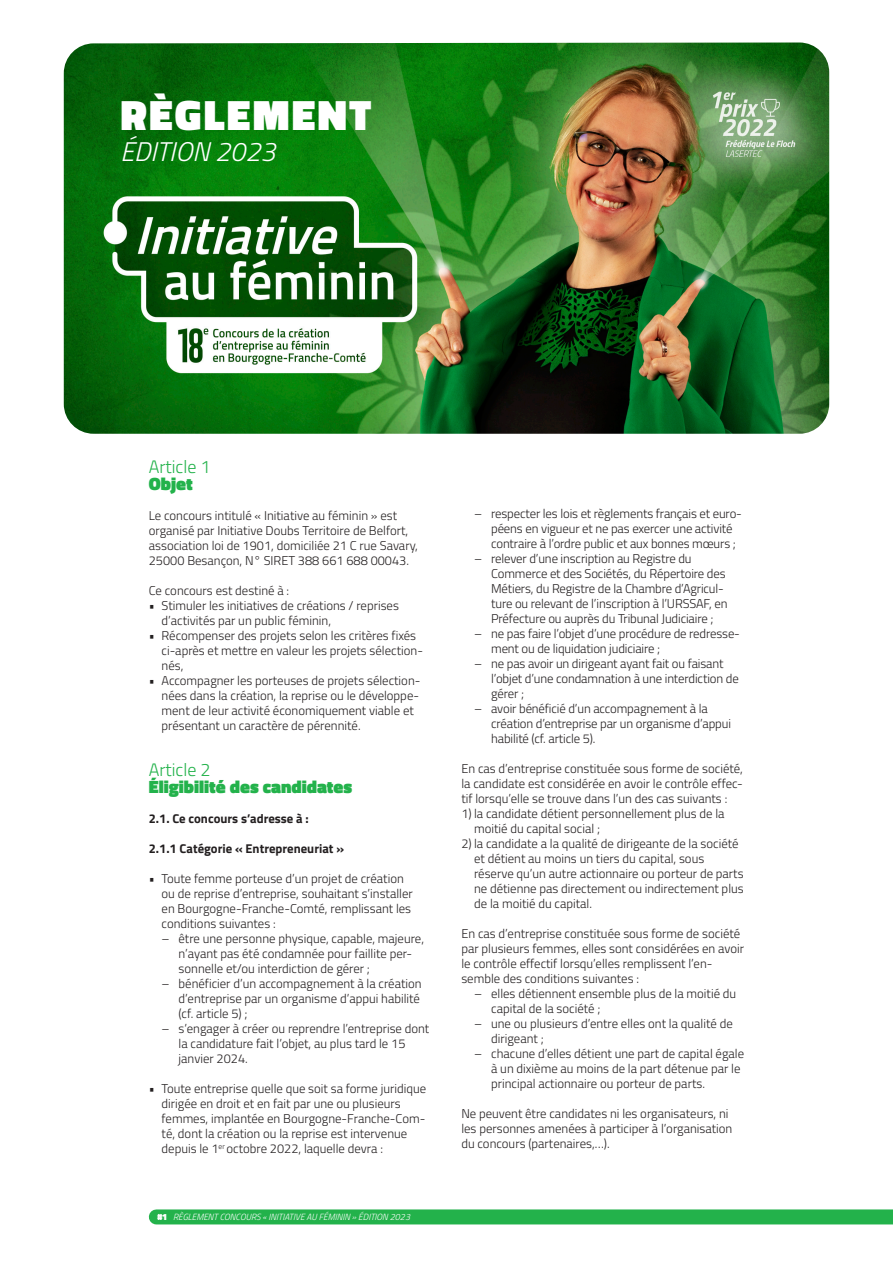
<style>
.page{position:relative;width:893px;height:1263px;background:#fff}
.page>*{position:absolute;margin:0;border:0;box-sizing:border-box;transform-origin:0 0}
.titre{font:900 43.05px "Titillium Web";letter-spacing:.05em;color:#fff}
.titre-2{font:italic 300 27px "Titillium Web";color:#fff}
.titre-3{font:900 18px "Titillium Web";color:#23b24b}
.t1{font:300 18px "Titillium Web";color:#23b24b}
.puce{font:300 12.75px/15px "Titillium Web";color:#231f20}
.Tiret{font:300 12.75px/15px "Titillium Web";letter-spacing:-.01em;color:#231f20}
.soustitre{font:700 12.75px "Titillium Web";color:#231f20}
.t2{font:italic 300 9px "Titillium Web";color:#fff}
.s1{font-weight:900;font-style:normal}
</style>
<div class="page">
<div style="left:156px;top:1209px;width:737px;height:15px;background:#23b24b"></div>
<img style="left:64px;top:43px;width:765px;height:391px">
<p class="titre" style="left:120px;top:84px;width:253px">RÈGLEMENT</p>
<p class="titre-2" style="left:120px;top:132px;width:157px">ÉDITION 2023</p>
<p class="t1" style="left:149px;top:454px;width:63px">Article 1</p>
<p class="titre-3" style="left:149px;top:470px;width:45px">Objet</p>
<p class="puce" style="left:149px;top:507px;width:271px">Le concours intitulé « Initiative au féminin » est organisé par Initiative Doubs Territoire de Belfort, association loi de 1901, domiciliée 21 C rue Savary, 25000 Besançon, N° SIRET 388 661 688 00043.</p>
<p class="puce" style="left:149px;top:582px;width:142px">Ce concours est destiné à :</p>
<p class="puce" style="left:162px;top:597px;width:239px;text-indent:-13px">• Stimuler les initiatives de créations / reprises d’activités par un public féminin,</p>
<p class="puce" style="left:162px;top:627px;width:263px;text-indent:-13px">• Récompenser des projets selon les critères fixés ci-après et mettre en valeur les projets sélection&shy;nés,</p>
<p class="puce" style="left:162px;top:672px;width:260px;text-indent:-13px">• Accompagner les porteuses de projets sélection&shy;nées dans la création, la reprise ou le développe&shy;ment de leur activité économiquement viable et présentant un caractère de pérennité.</p>
<p class="t1" style="left:149px;top:757px;width:63px">Article 2</p>
<p class="titre-3" style="left:149px;top:773px;width:205px">Éligibilité des candidates</p>
<p class="soustitre" style="left:149px;top:809px;width:162px">2.1. Ce concours s’adresse à :</p>
<p class="soustitre" style="left:149px;top:839px;width:197px">2.1.1 Catégorie « Entrepreneuriat »</p>
<p class="puce" style="left:162px;top:870px;width:253px;text-indent:-13px">• Toute femme porteuse d’un projet de création ou de reprise d’entreprise, souhaitant s’installer en Bourgogne-Franche-Comté, remplissant les conditions suivantes :</p>
<p class="puce" style="left:179px;top:930px;width:247px;text-indent:-17px">– être une personne physique, capable, majeure, n’ayant pas été condamnée pour faillite per&shy;sonnelle et/ou interdiction de gérer ;</p>
<p class="puce" style="left:179px;top:975px;width:245px;text-indent:-17px">– bénéficier d’un accompagnement à la création d’entreprise par un organisme d’appui habilité (cf. article 5) ;</p>
<p class="puce" style="left:179px;top:1020px;width:252px;text-indent:-17px">– s’engager à créer ou reprendre l’entreprise dont la candidature fait l’objet, au plus tard le 15 janvier 2024.</p>
<p class="puce" style="left:162px;top:1080px;width:266px;text-indent:-13px">• Toute entreprise quelle que soit sa forme juridique dirigée en droit et en fait par une ou plusieurs femmes, implantée en Bourgogne-Franche-Com&shy;té, dont la création ou la reprise est intervenue depuis le 1<sup>er</sup> octobre 2022, laquelle devra :</p>
<p class="t2" style="left:157px;top:1210px;width:254px"><span class="s1">#1</span> RÈGLEMENT CONCOURS « INITIATIVE AU FÉMININ » ÉDITION 2023</p>
<p class="Tiret" style="left:491px;top:506px;width:252px;text-indent:-17px">– respecter les lois et règlements français et euro&shy;péens en vigueur et ne pas exercer une activité contraire à l’ordre public et aux bonnes mœurs ;</p>
<p class="Tiret" style="left:491px;top:551px;width:238px;text-indent:-17px">– relever d’une inscription au Registre du Commerce et des Sociétés, du Répertoire des Métiers, du Registre de la Chambre d’Agricul&shy;ture ou relevant de l’inscription à l’URSSAF, en Préfecture ou auprès du Tribunal Judiciaire ;</p>
<p class="Tiret" style="left:491px;top:626px;width:250px;text-indent:-17px">– ne pas faire l’objet d’une procédure de redresse&shy;ment ou de liquidation judiciaire ;</p>
<p class="Tiret" style="left:491px;top:656px;width:249px;text-indent:-17px">– ne pas avoir un dirigeant ayant fait ou faisant l’objet d’une condamnation à une interdiction de gérer ;</p>
<p class="Tiret" style="left:491px;top:701px;width:241px;text-indent:-17px">– avoir bénéficié d’un accompagnement à la création d’entreprise par un organisme d’appui habilité (cf. article 5).</p>
<p class="puce" style="left:461px;top:761px;width:283px;text-align:justify">En cas d’entreprise constituée sous forme de société, la candidate est considérée en avoir le contrôle effec&shy;tif lorsqu’elle se trouve dans l’un des cas suivants :</p>
<p class="puce" style="left:474px;top:806px;width:252px;text-indent:-13px">1) la candidate détient personnellement plus de la moitié du capital social ;</p>
<p class="puce" style="left:474px;top:836px;width:271px;text-indent:-13px">2) la candidate a la qualité de dirigeante de la société et détient au moins un tiers du capital, sous réserve qu’un autre actionnaire ou porteur de parts ne détienne pas directement ou indirectement plus de la moitié du capital.</p>
<p class="puce" style="left:461px;top:926px;width:284px">En cas d’entreprise constituée sous forme de société par plusieurs femmes, elles sont considérées en avoir le contrôle effectif lorsqu’elles remplissent l’en&shy;semble des conditions suivantes :</p>
<p class="Tiret" style="left:491px;top:986px;width:247px;text-indent:-17px">– elles détiennent ensemble plus de la moitié du capital de la société ;</p>
<p class="Tiret" style="left:491px;top:1016px;width:243px;text-indent:-17px">– une ou plusieurs d’entre elles ont la qualité de dirigeant ;</p>
<p class="Tiret" style="left:491px;top:1046px;width:254px;text-indent:-17px">– chacune d’elles détient une part de capital égale à un dixième au moins de la part détenue par le principal actionnaire ou porteur de parts.</p>
<p class="puce" style="left:461px;top:1106px;width:273px">Ne peuvent être candidates ni les organisateurs, ni les personnes amenées à participer à l’organisation du concours (partenaires,…).</p>
</div>
